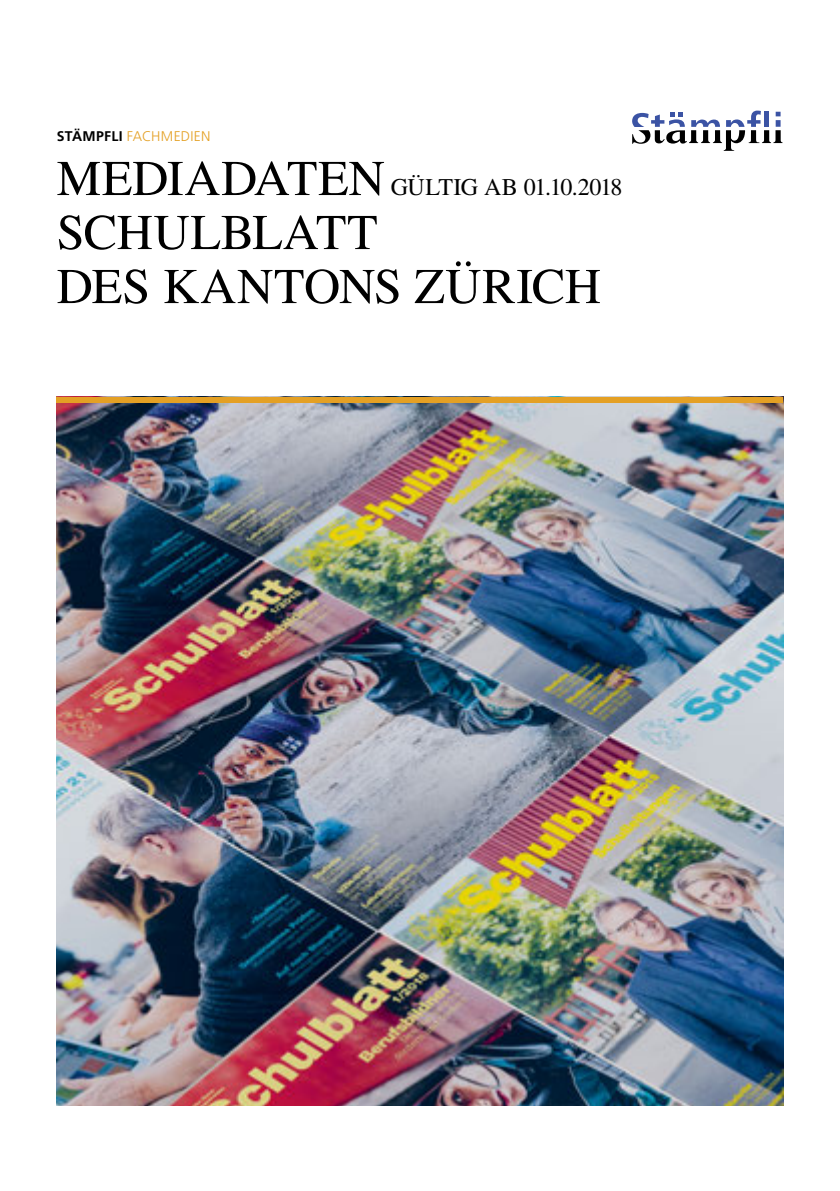
<style>
.page{position:relative;width:840px;height:1191px;background:#fff}
.page>*{position:absolute;margin:0;border:0;box-sizing:border-box;transform-origin:0 0}
.t1{font:50px/54px "Times LT Std";letter-spacing:-.005em;color:#000}
.t2{font:24px "Times LT Std";letter-spacing:-.025em;color:#000}
.t3{font:300 14px "Frutiger LT Std";letter-spacing:.01em;color:#e4a024}
.s1{font-weight:700;color:#000}
.s2{font-size:50px}
</style>
<div class="page">
<img style="left:57px;top:403px;width:725px;height:703px">
<div style="left:57px;top:397px;width:725px;height:6px;background:#e4a024"></div>
<svg style="left:632px;top:111px;width:150px;height:40px"></svg>
<p class="t3" style="left:57px;top:128px;width:155px"><span class="s1">STÄMPFLI</span> FACHMEDIEN</p>
<p class="t2" style="left:57px;top:173px;width:567px"><span class="s2">MEDIADATEN</span> GÜLTIG AB 01.10.2018</p>
<h1 class="t1" style="left:57px;top:205px;width:545px">SCHULBLATT<br>DES KANTONS ZÜRICH</h1>
</div>
